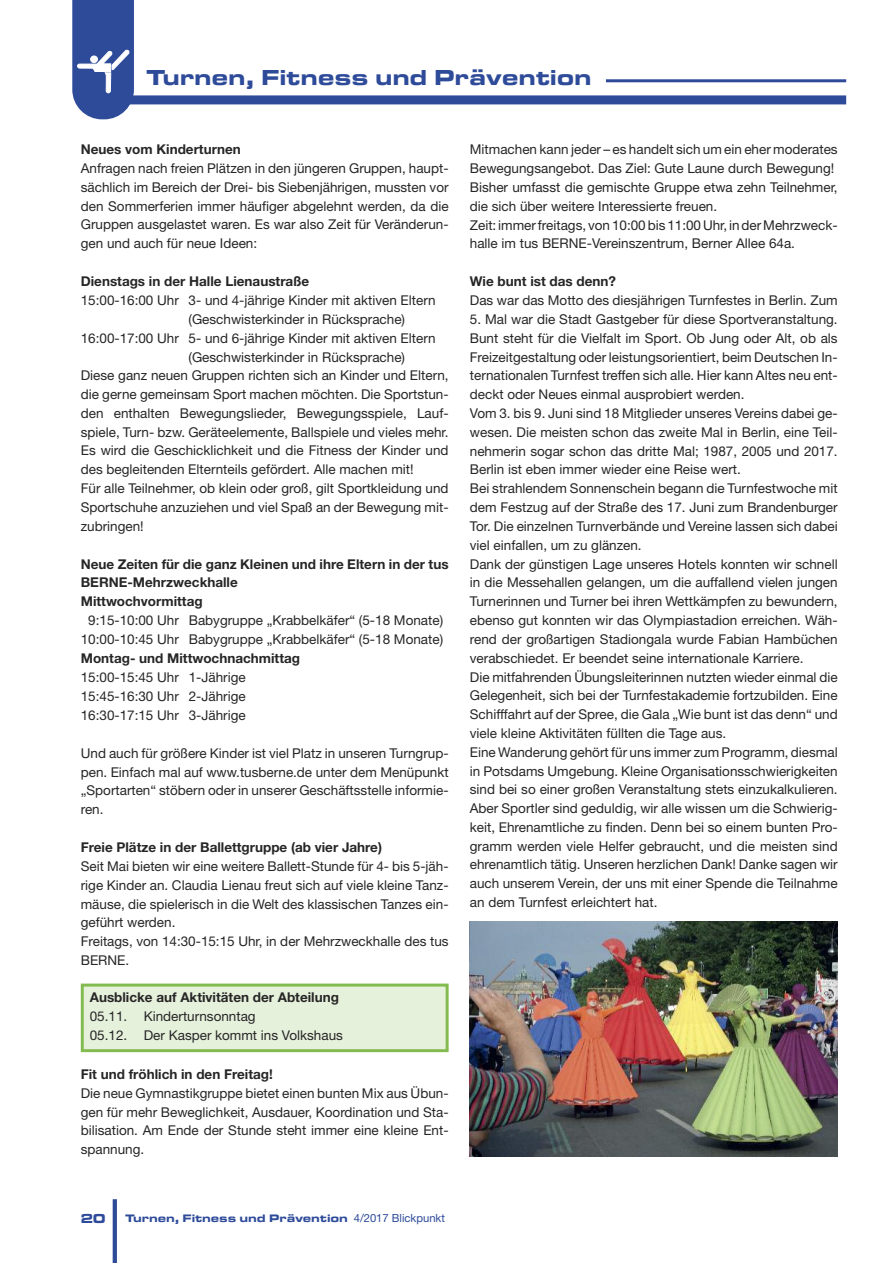
<style>
.page{position:relative;width:893px;height:1263px;background:#fff}
.page>*{position:absolute;margin:0;border:0;box-sizing:border-box;transform-origin:0 0}
.t1{font:22.5px "Microgramma D Bold Exte";letter-spacing:.05em;color:#2e4b9a}
.t2{font:13.5px/18.8px "Helvetica Neue";color:#272627;text-align:justify}
.t3{font:700 13.5px/18.9px "Helvetica Neue";color:#272627}
.t4{font:13.5px "Microgramma Bold Ext";color:#2e4b9a}
.t5{font:11.25px "Microgramma D Bold Exte";letter-spacing:.05em;color:#2e4b9a}
.s1{font-family:"Helvetica Neue"}
</style>
<div class="page">
<hr style="left:113px;top:1199px;width:4px;height:64px;background:#2e4b9a">
<hr style="left:606px;top:79px;width:240px;height:3px;background:#2e4b9a">
<div style="left:94px;top:95px;width:752px;height:9px;background:#2e4b9a"></div>
<svg style="left:72px;top:0;width:62px;height:119px"></svg>
<img style="left:470px;top:922px;width:368px;height:235px">
<div style="left:84px;top:986px;width:362px;height:63px;background:#e6f1dc"></div>
<div style="left:81px;top:983px;width:368px;height:69px;border:3px solid #83bb51"></div>
<h1 class="t1" style="left:147px;top:64px;width:446px">Turnen, Fitness und Prävention</h1>
<p class="t3" style="left:81px;top:141px;width:162px">Neues vom Kinderturnen</p>
<p class="t2" style="left:81px;top:160px;width:369px">Anfragen nach freien Plätzen in den jüngeren Gruppen, haupt&shy;sächlich im Bereich der Drei- bis Siebenjährigen, mussten vor den Sommerferien immer häufiger abgelehnt werden, da die Gruppen ausgelastet waren. Es war also Zeit für Veränderun&shy;gen und auch für neue Ideen:</p>
<p class="t3" style="left:81px;top:273px;width:230px">Dienstags in der Halle Lienaustraße</p>
<p class="t2" style="left:81px;top:292px;width:356px">15:00-16:00 Uhr 3- und 4-jährige Kinder mit aktiven Eltern</p>
<p class="t2" style="left:189px;top:311px;width:218px">(Geschwisterkinder in Rücksprache)</p>
<p class="t2" style="left:81px;top:330px;width:356px">16:00-17:00 Uhr 5- und 6-jährige Kinder mit aktiven Eltern</p>
<p class="t2" style="left:189px;top:349px;width:218px">(Geschwisterkinder in Rücksprache)</p>
<p class="t2" style="left:81px;top:368px;width:369px">Diese ganz neuen Gruppen richten sich an Kinder und Eltern,</p>
<p class="t2" style="left:81px;top:386px;width:369px">die gerne gemeinsam Sport machen möchten. Die Sportstun-</p>
<p class="t2" style="left:81px;top:405px;width:369px">den enthalten Bewegungslieder, Bewegungsspiele, Lauf-</p>
<p class="t2" style="left:81px;top:424px;width:369px">spiele, Turn- bzw. Geräteelemente, Ballspiele und vieles mehr.</p>
<p class="t2" style="left:81px;top:443px;width:369px">Es wird die Geschicklichkeit und die Fitness der Kinder und</p>
<p class="t2" style="left:81px;top:461px;width:334px">des begleitenden Elternteils gefördert. Alle machen mit!</p>
<p class="t2" style="left:81px;top:480px;width:369px">Für alle Teilnehmer, ob klein oder groß, gilt Sportkleidung und</p>
<p class="t2" style="left:81px;top:499px;width:369px">Sportschuhe anzuziehen und viel Spaß an der Bewegung mit-</p>
<p class="t2" style="left:81px;top:518px;width:64px">zubringen!</p>
<p class="t3" style="left:81px;top:555px;width:369px">Neue Zeiten für die ganz Kleinen und ihre Eltern in der tus<br>BERNE-Mehrzweckhalle<br>Mittwochvormittag</p>
<p class="t2" style="left:81px;top:612px;width:364px;text-align:center">9:15-10:00 Uhr Babygruppe „Krabbelkäfer“ (5-18 Monate)<br>10:00-10:45 Uhr Babygruppe „Krabbelkäfer“ (5-18 Monate)</p>
<p class="t3" style="left:81px;top:650px;width:221px">Montag- und Mittwochnachmittag</p>
<p class="t2" style="left:81px;top:669px;width:166px">15:00-15:45 Uhr 1-Jährige 15:45-16:30 Uhr 2-Jährige 16:30-17:15 Uhr 3-Jährige</p>
<p class="t2" style="left:81px;top:745px;width:369px">Und auch für größere Kinder ist viel Platz in unseren Turngrup&shy;pen. Einfach mal auf www.tusberne.de unter dem Menüpunkt „Sportarten“ stöbern oder in unserer Geschäftsstelle informie&shy;ren.</p>
<p class="t3" style="left:81px;top:839px;width:303px">Freie Plätze in der Ballettgruppe (ab vier Jahre)</p>
<p class="t2" style="left:81px;top:858px;width:369px;text-align:left">Seit Mai bieten wir eine weitere Ballett-Stunde für 4- bis 5-jäh&shy;rige Kinder an. Claudia Lienau freut sich auf viele kleine Tanz&shy;mäuse, die spielerisch in die Welt des klassischen Tanzes ein&shy;geführt werden.<br>Freitags, von 14:30-15:15 Uhr, in der Mehrzweckhalle des tus BERNE.</p>
<p class="t3" style="left:90px;top:989px;width:251px">Ausblicke auf Aktivitäten der Abteilung</p>
<p class="t2" style="left:90px;top:1008px;width:255px">05.11. Kinderturnsonntag<br>05.12. Der Kasper kommt ins Volkshaus</p>
<p class="t3" style="left:81px;top:1066px;width:194px">Fit und fröhlich in den Freitag!</p>
<p class="t2" style="left:81px;top:1085px;width:369px">Die neue Gymnastikgruppe bietet einen bunten Mix aus Übun&shy;gen für mehr Beweglichkeit, Ausdauer, Koordination und Sta&shy;bilisation. Am Ende der Stunde steht immer eine kleine Ent&shy;spannung.</p>
<p class="t2" style="left:470px;top:141px;width:369px;text-align:left">Mitmachen kann jeder – es handelt sich um ein eher moderates Bewegungsangebot. Das Ziel: Gute Laune durch Bewegung!<br>Bisher umfasst die gemischte Gruppe etwa zehn Teilnehmer, die sich über weitere Interessierte freuen.<br>Zeit: immerfreitags, von 10:00bis 11:00Uhr, inderMehrzweck&shy;halle im tus BERNE-Vereinszentrum, Berner Allee 64a.</p>
<p class="t3" style="left:470px;top:273px;width:148px">Wie bunt ist das denn?</p>
<p class="t2" style="left:470px;top:293px;width:369px">Das war das Motto des diesjährigen Turnfestes in Berlin. Zum</p>
<p class="t2" style="left:470px;top:311px;width:369px;text-align:left">5. Mal war die Stadt Gastgeber für diese Sportveranstaltung.<br>Bunt steht für die Vielfalt im Sport. Ob Jung oder Alt, ob als Freizeitgestaltung oder leistungsorientiert, beim Deutschen In&shy;ternationalen Turnfest treffen sich alle. Hier kann Altes neu ent&shy;deckt oder Neues einmal ausprobiert werden.<br>Vom 3. bis 9. Juni sind 18 Mitglieder unseres Vereins dabei ge&shy;wesen. Die meisten schon das zweite Mal in Berlin, eine Teil&shy;nehmerin sogar schon das dritte Mal; 1987, 2005 und 2017.<br>Berlin ist eben immer wieder eine Reise wert.<br>Bei strahlendem Sonnenschein begann die Turnfestwoche mit dem Festzug auf der Straße des 17. Juni zum Brandenburger Tor. Die einzelnen Turnverbände und Vereine lassen sich dabei viel einfallen, um zu glänzen.<br>Dank der günstigen Lage unseres Hotels konnten wir schnell in die Messehallen gelangen, um die auffallend vielen jungen Turnerinnen und Turner bei ihren Wettkämpfen zu bewundern, ebenso gut konnten wir das Olympiastadion erreichen. Wäh&shy;rend der großartigen Stadiongala wurde Fabian Hambüchen verabschiedet. Er beendet seine internationale Karriere.<br>Die mitfahrenden Übungsleiterinnen nutzten wieder einmal die Gelegenheit, sich bei der Turnfestakademie fortzubilden. Eine Schifffahrt auf der Spree, die Gala „Wie bunt ist das denn“ und viele kleine Aktivitäten füllten die Tage aus.<br>Eine Wanderung gehört für uns immer zum Programm, diesmal in Potsdams Umgebung. Kleine Organisationsschwierigkeiten sind bei so einer großen Veranstaltung stets einzukalkulieren.<br>Aber Sportler sind geduldig, wir alle wissen um die Schwierig&shy;keit, Ehrenamtliche zu finden. Denn bei so einem bunten Pro&shy;gramm werden viele Helfer gebraucht, und die meisten sind ehrenamtlich tätig. Unseren herzlichen Dank! Danke sagen wir auch unserem Verein, der uns mit einer Spende die Teilnahme an dem Turnfest erleichtert hat.</p>
<p class="t4" style="left:81px;top:1213px;width:26px">20</p>
<p class="t5" style="left:125px;top:1212px;width:321px">Turnen, Fitness und Prävention <span class="s1">4/2017 Blickpunkt</span></p>
</div>
